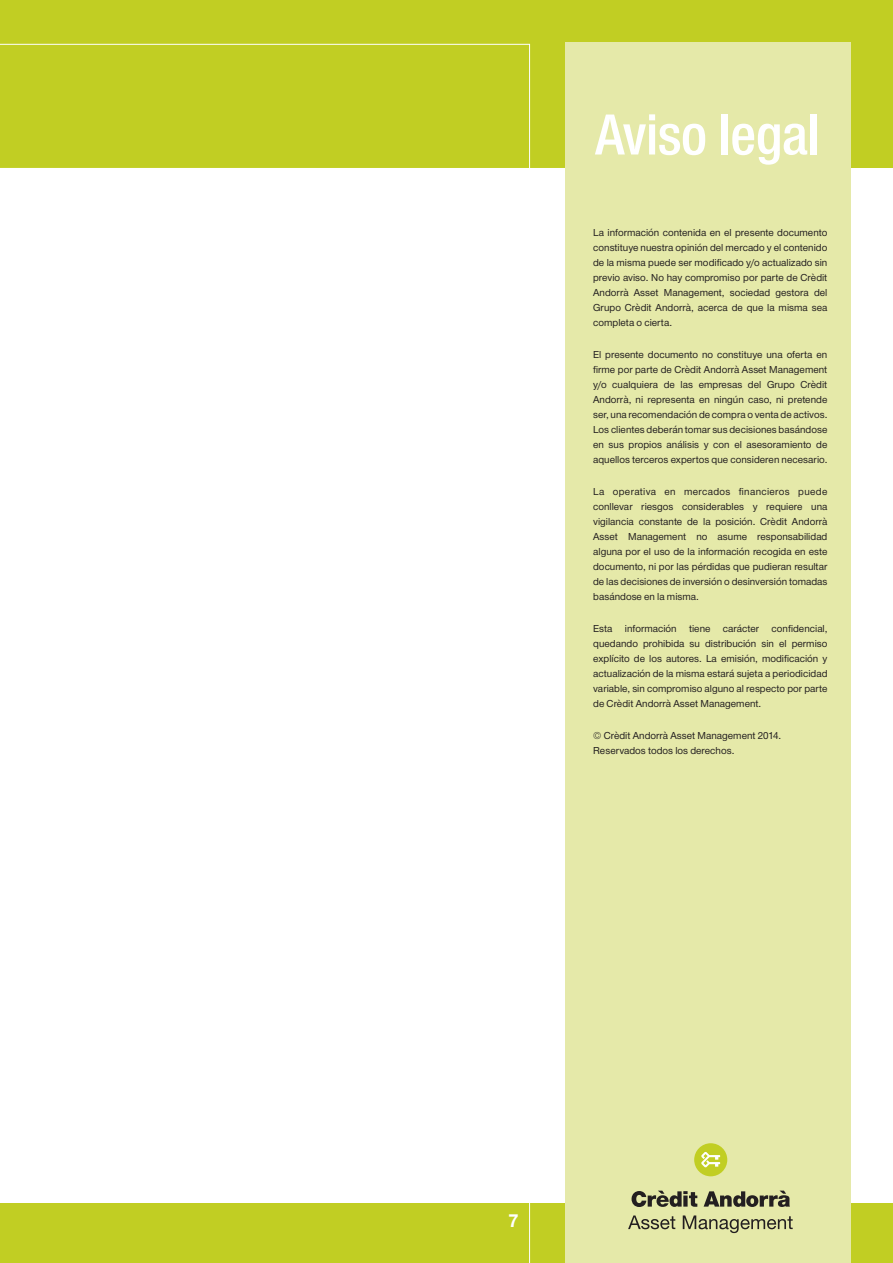
<style>
.page{position:relative;width:893px;height:1263px;background:#fff}
.page>*{position:absolute;margin:0;border:0;box-sizing:border-box;transform-origin:0 0}
.t1{font:60px "Helvetica Neue H67";letter-spacing:-.01em;color:#fff}
.t2{font:19.5px "Helvetica Neue H75";color:#fff}
.t3{font:10.5px/15px "Helvetica Neue H55";letter-spacing:.005em;color:#231f20;text-align:justify}
</style>
<div class="page">
<div style="left:0;top:1204px;width:893px;height:59px;background:#c1ce23"></div>
<div style="left:0;top:0;width:893px;height:168px;background:#c1ce23"></div>
<div style="left:565px;top:42px;width:285px;height:1221px;background:#e5e9a9"></div>
<svg style="left:628px;top:1215px;width:47px;height:14px"></svg>
<svg style="left:683px;top:1215px;width:110px;height:18px"></svg>
<svg style="left:632px;top:1190px;width:158px;height:17px"></svg>
<div style="left:694px;top:1143px;width:33px;height:33px;background:#c1ce23;border-radius:50%"></div>
<svg style="left:701px;top:1152px;width:19px;height:15px"></svg>
<h1 class="t1" style="left:595px;top:94px;width:226px">Aviso legal</h1>
<p class="t3" style="left:593px;top:226px;width:236px">La información contenida en el presente documento constituye nuestra opinión del mercado y el contenido de la misma puede ser modificado y/o actualizado sin previo aviso. No hay compromiso por parte de Crèdit Andorrà Asset Management, sociedad gestora del Grupo Crèdit Andorrà, acerca de que la misma sea completa o cierta.</p>
<p class="t3" style="left:593px;top:348px;width:236px">El presente documento no constituye una oferta en firme por parte de Crèdit Andorrà Asset Management y/o cualquiera de las empresas del Grupo Crèdit Andorrà, ni representa en ningún caso, ni pretende ser, una recomendación de compra o venta de activos.<br>Los clientes deberán tomar sus decisiones basándose en sus propios análisis y con el asesoramiento de aquellos terceros expertos que consideren necesario.</p>
<p class="t3" style="left:593px;top:485px;width:236px">La operativa en mercados financieros puede conllevar riesgos considerables y requiere una vigilancia constante de la posición. Crèdit Andorrà Asset Management no asume responsabilidad alguna por el uso de la información recogida en este documento, ni por las pérdidas que pudieran resultar de las decisiones de inversión o desinversión tomadas basándose en la misma.</p>
<p class="t3" style="left:593px;top:622px;width:236px">Esta información tiene carácter confidencial, quedando prohibida su distribución sin el permiso explícito de los autores. La emisión, modificación y actualización de la misma estará sujeta a periodicidad variable, sin compromiso alguno al respecto por parte de Crèdit Andorrà Asset Management.</p>
<p class="t3" style="left:593px;top:729px;width:190px">© Crèdit Andorrà Asset Management 2014.<br>Reservados todos los derechos.</p>
<h2 class="t2" style="left:508px;top:1207px;width:12px">7</h2>
</div>
